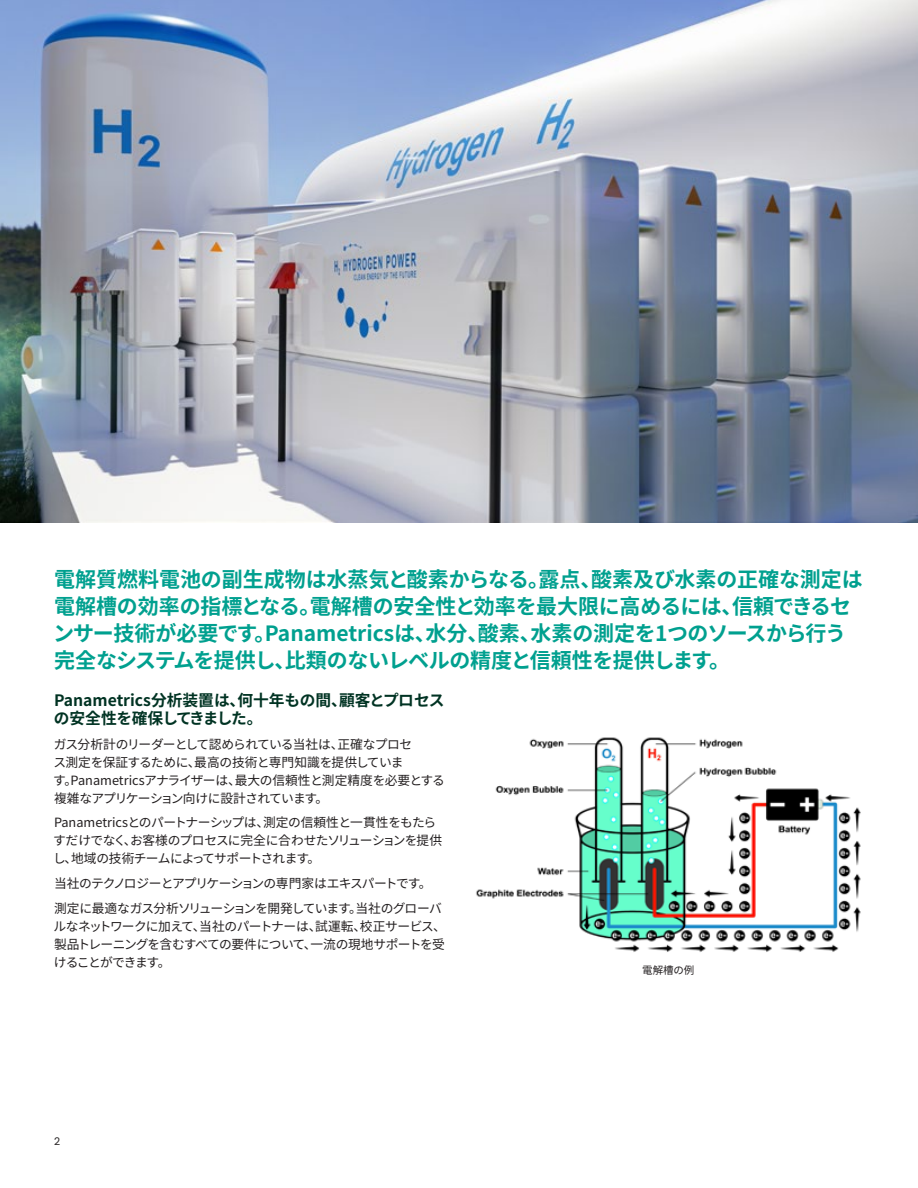
<style>
.page{position:relative;width:918px;height:1188px;background:#fff}
.page>*{position:absolute;margin:0;border:0;box-sizing:border-box;transform-origin:0 0}
._15pt-body_subhead{font:700 21px/27px "Noto Sans JP";letter-spacing:-.005em;color:#00a08f}
._10_5pt-body_subhead{font:700 15.75px/18px "Noto Sans JP";color:#003323}
._8_5pt-body_text{font:12.75px/18px "Noto Sans JP";letter-spacing:-.04em;color:#231f20}
._8_5pt-body_text-2{font:12.75px "Noto Sans JP";letter-spacing:-.065em;color:#231f20}
._7pt-caption{font:10.5px "Noto Sans JP";letter-spacing:-.01em;color:#231f20}
.t1{font:10.5px "Poppins";color:#231f20}
</style>
<div class="page">
<img style="left:476px;top:737px;width:385px;height:215px">
<img style="left:0;top:0;width:918px;height:523px">
<p class="_15pt-body_subhead" style="left:53px;top:566px;width:811px">電解質燃料電池の副生成物は水蒸気と酸素からなる。露点、酸素及び水素の正確な測定は電解槽の効率の指標となる。電解槽の安全性と効率を最大限に高めるには、信頼できるセンサー技術が必要です。Panametricsは、水分、酸素、水素の測定を1つのソースから行う完全なシステムを提供し、比類のないレベルの精度と信頼性を提供します。</p>
<p class="_10_5pt-body_subhead" style="left:54px;top:692px;width:392px">Panametrics分析装置は、何十年もの間、顧客とプロセスの安全性を確保してきました。</p>
<p class="_8_5pt-body_text" style="left:53px;top:735px;width:393px">ガス分析計のリーダーとして認められている当社は、正確なプロセ<br>ス測定を保証するために、最高の技術と専門知識を提供していま<br>す。Panametricsアナライザーは、最大の信頼性と測定精度を必要とする複雑なアプリケーション向けに設計されています。</p>
<p class="_8_5pt-body_text" style="left:53px;top:814px;width:391px">Panametricsとのパートナーシップは、測定の信頼性と一貫性をもたらすだけでなく、お客様のプロセスに完全に合わせたソリューションを提供し、地域の技術チームによってサポートされます。</p>
<p class="_8_5pt-body_text-2" style="left:54px;top:876px;width:379px">当社のテクノロジーとアプリケーションの専門家はエキスパートです。</p>
<p class="_8_5pt-body_text" style="left:53px;top:900px;width:394px">測定に最適なガス分析ソリューションを開発しています。当社のグローバルなネットワークに加えて、当社のパートナーは、試運転、校正サービス、製品トレーニングを含むすべての要件について、一流の現地サポートを受けることができます。</p>
<p class="_7pt-caption" style="left:642px;top:965px;width:54px">電解槽の例</p>
<p class="t1" style="left:54px;top:1135px;width:8px">2</p>
</div>
